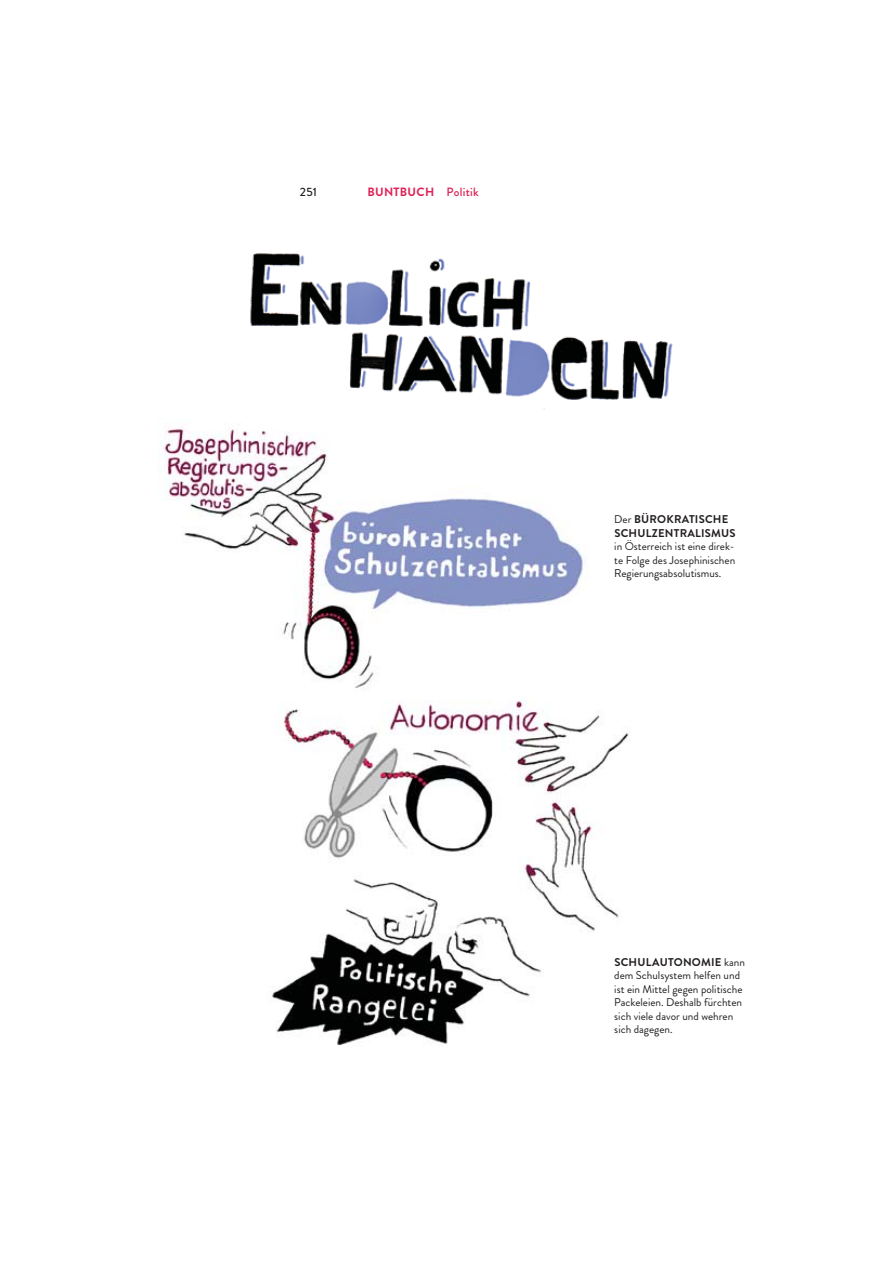
<style>
.page{position:relative;width:893px;height:1263px;background:#fff}
.page>*{position:absolute;margin:0;border:0;box-sizing:border-box;transform-origin:0 0}
.t1{font:700 12px "Brandon Grotesque";letter-spacing:.025em;color:#de2055}
.t2{font:500 12px "Brandon Grotesque";color:#231f20}
.t3{font:11.25px/13.5px "Brandon Grotesque";color:#231f20}
.t4{font:700 11.25px/13.5px "Brandon Grotesque";letter-spacing:.02em;color:#231f20}
.s1{font-weight:500}
.s2{font-weight:400}
.s3{font-weight:700}
</style>
<div class="page">
<img style="left:270px;top:703px;width:359px;height:343px">
<img style="left:250px;top:253px;width:423px;height:157px">
<img style="left:164px;top:428px;width:423px;height:275px">
<p class="t2" style="left:300px;top:184px;width:19px">251</p>
<p class="t1" style="left:367px;top:187px;width:113px">BUNTBUCH <span class="s1">Politik</span></p>
<p class="t4" style="left:614px;top:514px;width:123px"><span class="s2">Der</span> BÜROKRATISCHE<br>SCHULZENTRALISMUS</p>
<p class="t3" style="left:614px;top:541px;width:122px;text-align:justify">in Österreich ist eine direk&shy;te Folge des Josephinischen Regierungs absolutismus.</p>
<p class="t3" style="left:614px;top:957px;width:132px"><span class="s3">SCHULAUTONOMIE</span> kann dem Schulsystem helfen und ist ein Mittel gegen politische<br>Packeleien. Deshalb fürchten sich viele davor und wehren sich dagegen.</p>
</div>
